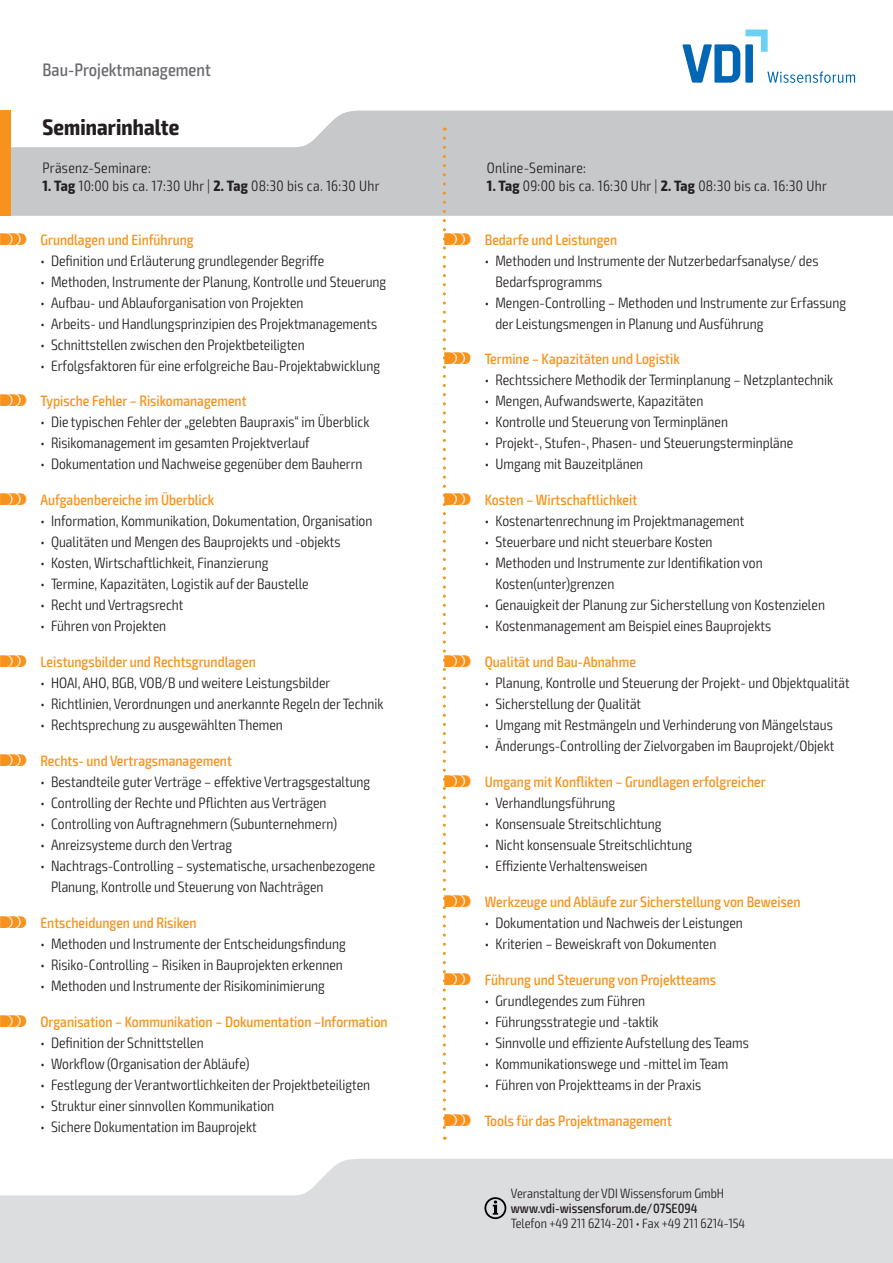
<style>
.page{position:relative;width:893px;height:1263px;background:#fff}
.page>*{position:absolute;margin:0;border:0;box-sizing:border-box;transform-origin:0 0}
.t1{font:700 condensed 22.5px "Exo 2";letter-spacing:.005em;color:#231f20}
.t2{font:500 condensed 18px "Exo 2";color:#6c6d70}
.t3{font:300 condensed 15px/21px "Exo 2";color:#231f20}
.t4{font:500 condensed 15px "Exo 2";color:#f7931d}
.t5{font:300 condensed 15px "Exo 2";letter-spacing:.02em;color:#231f20}
.t6{font:300 condensed 13.5px "Exo 2";color:#231f20}
.t7{font:500 condensed 13.5px "Exo 2";color:#231f20}
.s1{font-weight:700}
.s2{font-family:"VDI Iconset S4 A Regular";font-weight:400;font-stretch:normal}
</style>
<div class="page">
<svg style="left:0;top:1159px;width:893px;height:104px;background:#e0e1e3"></svg>
<svg style="left:11px;top:111px;width:882px;height:105px;background:#cdced0"></svg>
<div style="left:0;top:111px;width:11px;height:105px;background:#f7931d"></div>
<svg style="left:484px;top:1197px;width:22px;height:22px"></svg>
<svg style="left:682px;top:30px;width:173px;height:53px"></svg>
<svg style="left:443px;top:138px;width:3px;height:1002px"></svg>
<p class="t2" style="left:43px;top:59px;width:170px">Bau-Projektmanagement</p>
<h1 class="t1" style="left:43px;top:113px;width:138px">Seminarinhalte</h1>
<p class="t5" style="left:43px;top:159px;width:110px">Präsenz-Seminare:</p>
<p class="t5" style="left:43px;top:177px;width:339px"><span class="s1">1. Tag</span> 10:00 bis ca. 17:30 Uhr | <span class="s1">2. Tag</span> 08:30 bis ca. 16:30 Uhr</p>
<p class="t4" style="left:0;top:230px;width:195px"><span class="s2">S</span> Grundlagen und Einführung</p>
<p class="t3" style="left:40px;top:250px;width:286px">• Definition und Erläuterung grundlegender Begriffe</p>
<p class="t3" style="left:40px;top:271px;width:347px">• Methoden, Instrumente der Planung, Kontrolle und Steuerung</p>
<p class="t3" style="left:40px;top:292px;width:265px">• Aufbau- und Ablauforganisation von Projekten</p>
<p class="t3" style="left:40px;top:313px;width:338px">• Arbeits- und Handlungsprinzipien des Projektmanagements</p>
<p class="t3" style="left:40px;top:334px;width:266px">• Schnittstellen zwischen den Projektbeteiligten</p>
<p class="t3" style="left:40px;top:355px;width:341px">• Erfolgsfaktoren für eine erfolgreiche Bau-Projektabwicklung</p>
<p class="t4" style="left:0;top:392px;width:248px"><span class="s2">S</span> Typische Fehler – Risikomanagement</p>
<p class="t3" style="left:40px;top:412px;width:331px">• Die typischen Fehler der „gelebten Baupraxis“ im Überblick</p>
<p class="t3" style="left:40px;top:433px;width:271px">• Risikomanagement im gesamten Projektverlauf</p>
<p class="t3" style="left:40px;top:454px;width:324px">• Dokumentation und Nachweise gegenüber dem Bauherrn</p>
<p class="t4" style="left:0;top:491px;width:216px"><span class="s2">S</span> Aufgabenbereiche im Überblick</p>
<p class="t3" style="left:40px;top:511px;width:334px">• Information, Kommunikation, Dokumentation, Organisation</p>
<p class="t3" style="left:40px;top:532px;width:302px">• Qualitäten und Mengen des Bauprojekts und -objekts</p>
<p class="t3" style="left:40px;top:553px;width:230px">• Kosten, Wirtschaftlichkeit, Finanzierung</p>
<p class="t3" style="left:40px;top:574px;width:270px">• Termine, Kapazitäten, Logistik auf der Baustelle</p>
<p class="t3" style="left:40px;top:595px;width:145px">• Recht und Vertragsrecht</p>
<p class="t3" style="left:40px;top:616px;width:127px">• Führen von Projekten</p>
<p class="t4" style="left:0;top:653px;width:257px"><span class="s2">S</span> Leistungsbilder und Rechtsgrundlagen</p>
<p class="t3" style="left:40px;top:673px;width:291px">• HOAI, AHO, BGB, VOB/B und weitere Leistungsbilder</p>
<p class="t3" style="left:40px;top:694px;width:345px">• Richtlinien, Verordnungen und anerkannte Regeln der Technik</p>
<p class="t3" style="left:40px;top:715px;width:244px">• Rechtsprechung zu ausgewählten Themen</p>
<p class="t4" style="left:0;top:752px;width:233px"><span class="s2">S</span> Rechts- und Vertragsmanagement</p>
<p class="t3" style="left:40px;top:772px;width:331px">• Bestandteile guter Verträge – effektive Vertragsgestaltung</p>
<p class="t3" style="left:40px;top:793px;width:288px">• Controlling der Rechte und Pflichten aus Verträgen</p>
<p class="t3" style="left:40px;top:814px;width:298px">• Controlling von Auftragnehmern (Subunternehmern)</p>
<p class="t3" style="left:40px;top:835px;width:193px">• Anreizsysteme durch den Vertrag</p>
<p class="t3" style="left:51px;top:856px;width:326px;text-indent:-11px">• Nachtrags-Controlling – systematische, ursachenbezogene<br>Planung, Kontrolle und Steuerung von Nachträgen</p>
<p class="t4" style="left:0;top:914px;width:198px"><span class="s2">S</span> Entscheidungen und Risiken</p>
<p class="t3" style="left:40px;top:933px;width:307px">• Methoden und Instrumente der Entscheidungsfindung</p>
<p class="t3" style="left:40px;top:954px;width:304px">• Risiko-Controlling – Risiken in Bauprojekten erkennen</p>
<p class="t3" style="left:40px;top:975px;width:286px">• Methoden und Instrumente der Risikominimierung</p>
<p class="t4" style="left:0;top:1013px;width:389px"><span class="s2">S</span> Organisation – Kommunikation – Dokumentation –Information</p>
<p class="t3" style="left:40px;top:1032px;width:165px">• Definition der Schnittstellen</p>
<p class="t3" style="left:40px;top:1053px;width:210px">• Workflow (Organisation der Abläufe)</p>
<p class="t3" style="left:40px;top:1074px;width:331px">• Festlegung der Verantwortlichkeiten der Projektbeteiligten</p>
<p class="t3" style="left:40px;top:1095px;width:235px">• Struktur einer sinnvollen Kommunikation</p>
<p class="t3" style="left:40px;top:1116px;width:218px">• Sichere Dokumentation im Bauprojekt</p>
<p class="t5" style="left:487px;top:159px;width:101px">Online-Seminare:</p>
<p class="t5" style="left:487px;top:177px;width:341px"><span class="s1">1. Tag</span> 09:00 bis ca. 16:30 Uhr | <span class="s1">2. Tag</span> 08:30 bis ca. 16:30 Uhr</p>
<p class="t4" style="left:444px;top:230px;width:174px"><span class="s2">S</span> Bedarfe und Leistungen</p>
<p class="t3" style="left:495px;top:250px;width:325px;text-indent:-11px">• Methoden und Instrumente der Nutzerbedarfsanalyse/ des<br>Bedarfsprogramms</p>
<p class="t3" style="left:495px;top:292px;width:352px;text-indent:-11px">• Mengen-Controlling – Methoden und Instrumente zur Erfassung der Leistungsmengen in Planung und Ausführung</p>
<p class="t4" style="left:444px;top:350px;width:237px"><span class="s2">S</span> Termine – Kapazitäten und Logistik</p>
<p class="t3" style="left:485px;top:370px;width:350px">• Rechtssichere Methodik der Terminplanung – Netzplantechnik</p>
<p class="t3" style="left:485px;top:391px;width:220px">• Mengen, Aufwandswerte, Kapazitäten</p>
<p class="t3" style="left:485px;top:412px;width:245px">• Kontrolle und Steuerung von Terminplänen</p>
<p class="t3" style="left:485px;top:433px;width:310px">• Projekt-, Stufen-, Phasen- und Steuerungsterminpläne</p>
<p class="t3" style="left:485px;top:454px;width:160px">• Umgang mit Bauzeitplänen</p>
<p class="t4" style="left:444px;top:491px;width:194px"><span class="s2">S</span> Kosten – Wirtschaftlichkeit</p>
<p class="t3" style="left:485px;top:511px;width:261px">• Kostenartenrechnung im Projektmanagement</p>
<p class="t3" style="left:485px;top:532px;width:229px">• Steuerbare und nicht steuerbare Kosten</p>
<p class="t3" style="left:495px;top:553px;width:269px;text-indent:-11px">• Methoden und Instrumente zur Identifikation von<br>Kosten(unter)grenzen</p>
<p class="t3" style="left:485px;top:595px;width:342px">• Genauigkeit der Planung zur Sicherstellung von Kostenzielen</p>
<p class="t3" style="left:485px;top:616px;width:288px">• Kostenmanagement am Beispiel eines Bauprojekts</p>
<p class="t4" style="left:444px;top:653px;width:193px"><span class="s2">S</span> Qualität und Bau-Abnahme</p>
<p class="t3" style="left:485px;top:673px;width:366px">• Planung, Kontrolle und Steuerung der Projekt- und Objektqualität</p>
<p class="t3" style="left:485px;top:694px;width:158px">• Sicherstellung der Qualität</p>
<p class="t3" style="left:485px;top:715px;width:350px">• Umgang mit Restmängeln und Verhinderung von Mängelstaus</p>
<p class="t3" style="left:485px;top:736px;width:351px">• Änderungs-Controlling der Zielvorgaben im Bauprojekt/Objekt</p>
<p class="t4" style="left:444px;top:773px;width:323px"><span class="s2">S</span> Umgang mit Konflikten – Grundlagen erfolgreicher</p>
<p class="t3" style="left:485px;top:793px;width:132px">• Verhandlungsführung</p>
<p class="t3" style="left:485px;top:814px;width:178px">• Konsensuale Streitschlichtung</p>
<p class="t3" style="left:485px;top:835px;width:209px">• Nicht konsensuale Streitschlichtung</p>
<p class="t3" style="left:485px;top:856px;width:164px">• Effiziente Verhaltensweisen</p>
<p class="t4" style="left:444px;top:893px;width:358px"><span class="s2">S</span> Werkzeuge und Abläufe zur Sicherstellung von Beweisen</p>
<p class="t3" style="left:485px;top:912px;width:260px">• Dokumentation und Nachweis der Leistungen</p>
<p class="t3" style="left:485px;top:933px;width:233px">• Kriterien – Beweiskraft von Dokumenten</p>
<p class="t4" style="left:444px;top:971px;width:273px"><span class="s2">S</span> Führung und Steuerung von Projektteams</p>
<p class="t3" style="left:485px;top:990px;width:162px">• Grundlegendes zum Führen</p>
<p class="t3" style="left:485px;top:1011px;width:175px">• Führungsstrategie und -taktik</p>
<p class="t3" style="left:485px;top:1032px;width:266px">• Sinnvolle und effiziente Aufstellung des Teams</p>
<p class="t3" style="left:485px;top:1053px;width:245px">• Kommunikationswege und -mittel im Team</p>
<p class="t3" style="left:485px;top:1074px;width:218px">• Führen von Projektteams in der Praxis</p>
<p class="t4" style="left:444px;top:1112px;width:229px"><span class="s2">S</span> Tools für das Projektmanagement</p>
<p class="t6" style="left:511px;top:1185px;width:215px">Veranstaltung der VDI Wissensforum GmbH</p>
<p class="t7" style="left:511px;top:1200px;width:188px">www.vdi-wissensforum.de/07SE094</p>
<p class="t6" style="left:511px;top:1215px;width:236px">Telefon +49 211 6214-201 • Fax +49 211 6214-154</p>
</div>
